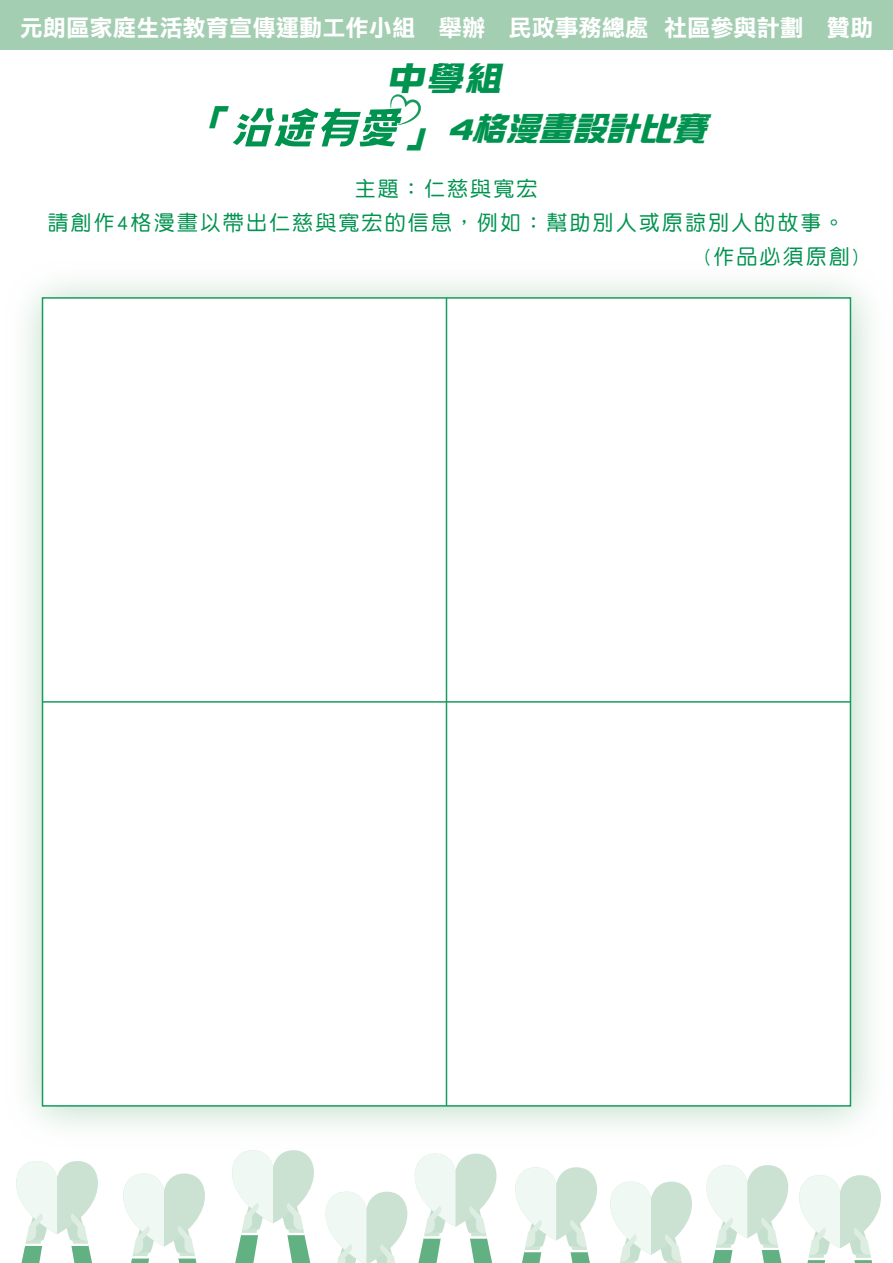
<style>
.page{position:relative;width:893px;height:1263px;background:#fff}
.page>*{position:absolute;margin:0;border:0;box-sizing:border-box;transform-origin:0 0}
.t1{font:italic 33px "DF Zong Yi Std W9";color:#00934f;scale:1.12 1}
.t2{font:italic 32.4px "DF Zong Yi Std W9";color:#00934f;scale:1.04 1}
.t3{font:23.25px "DF Li Hei Std W7";color:#fff}
.t4{font:21px "DF Yuan Std W5";letter-spacing:.1em;color:#00934f}
.s1{font-size:46.35px}
.s2{font-family:"bananaslipplus";font-size:46.35px}
</style>
<div class="page">
<svg style="left:16px;top:1161px;width:82px;height:102px"></svg>
<svg style="left:123px;top:1173px;width:82px;height:90px"></svg>
<svg style="left:326px;top:1192px;width:81px;height:71px"></svg>
<svg style="left:515px;top:1167px;width:82px;height:96px"></svg>
<svg style="left:610px;top:1182px;width:82px;height:81px"></svg>
<svg style="left:706px;top:1165px;width:83px;height:98px"></svg>
<svg style="left:799px;top:1175px;width:82px;height:88px"></svg>
<svg style="left:414px;top:1160px;width:83px;height:103px"></svg>
<svg style="left:232px;top:1160px;width:82px;height:103px"></svg>
<img style="left:25px;top:281px;width:846px;height:879px">
<div style="left:42px;top:297px;width:809px;height:810px;background:#fff;border:2px solid #199b5d"></div>
<div style="left:0;top:0;width:893px;height:49px;background:#a3ceb2"></div>
<svg style="left:390px;top:94px;width:31px;height:31px"></svg>
<hr style="left:43px;top:701px;width:807px;height:2px;background:#199b5d">
<hr style="left:446px;top:298px;width:1px;height:808px;background:#199b5d">
<p class="t3" style="left:20px;top:15px;width:855px">元朗區家庭生活教育宣傳運動工作小組 舉辦 民政事務總處 社區參與計劃 贊助</p>
<h1 class="t1" style="left:387px;top:61px;width:109px">中學組</h1>
<h2 class="t2" style="left:181px;top:110px;width:516px"><span class="s1">「</span><span class="s2">沿途有愛</span><span class="s1">」</span>4格漫畫設計比賽</h2>
<p class="t4" style="left:355px;top:177px;width:184px">主題：仁慈與寬宏</p>
<p class="t4" style="left:48px;top:211px;width:799px">請創作4格漫畫以帶出仁慈與寬宏的信息，例如：幫助別人或原諒別人的故事。</p>
<p class="t4" style="left:704px;top:245px;width:156px">(作品必須原創)</p>
</div>
